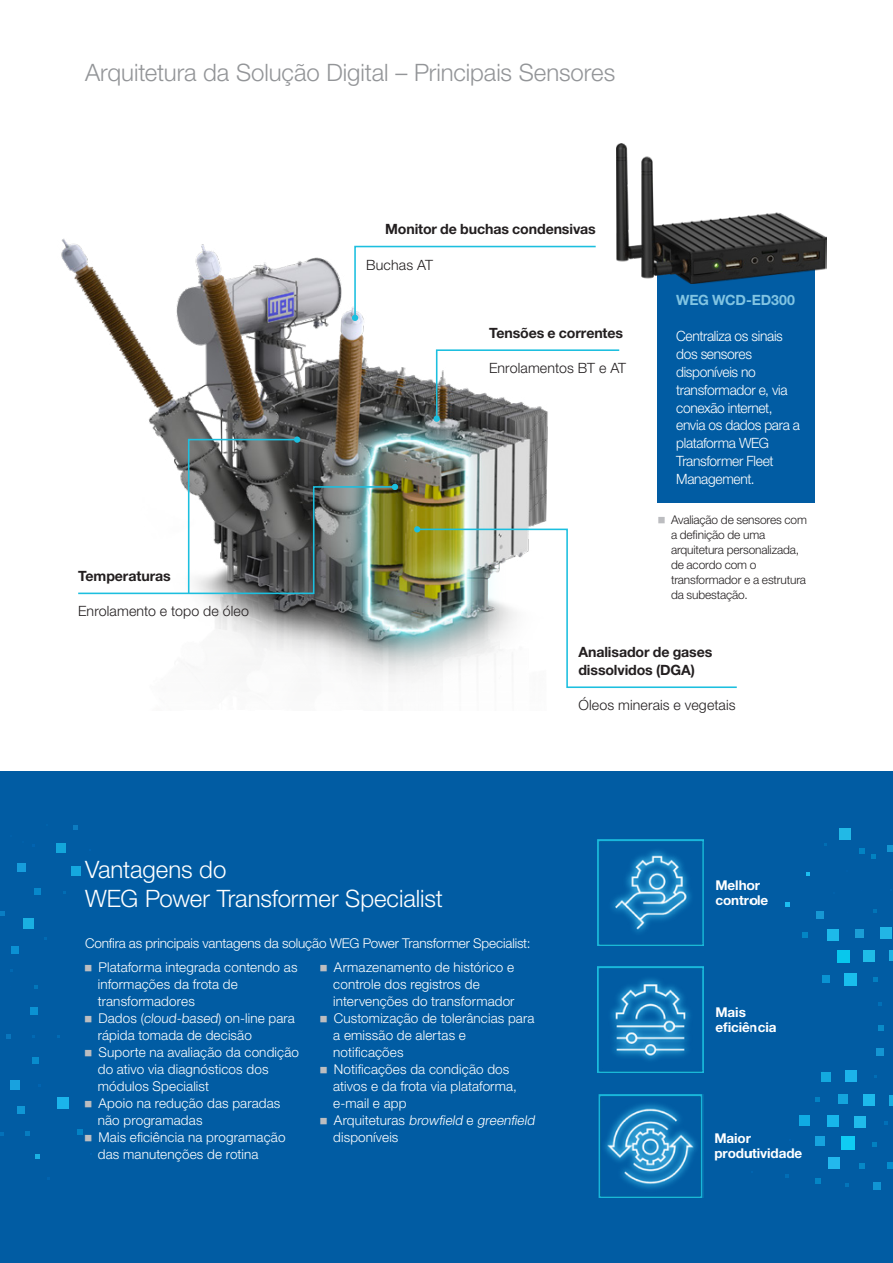
<style>
.page{position:relative;width:893px;height:1263px;background:#fff}
.page>*{position:absolute;margin:0;border:0;box-sizing:border-box;transform-origin:0 0}
._1-TITULO{font:300 24px "Helvetica Neue LT Pro";letter-spacing:-.005em;color:#939598}
._1-TITULO-2{font:300 24px "Helvetica Neue LT Pro";letter-spacing:-.005em;color:#fff}
._0-TEXTO{font:300 14.1px/17.9px "Helvetica Neue LT Pro";letter-spacing:-.02em;color:#fff}
._0-TEXTO-2{font:700 14.1px/17.9px "Helvetica Neue LT Pro";letter-spacing:-.01em;color:#231f20}
._0-TEXTO-3{font:300 14.1px "Helvetica Neue LT Pro";letter-spacing:.01em;color:#231f20}
._0-TEXTO-4{font:700 14.1px "Helvetica Neue LT Pro";letter-spacing:-.01em;color:#81c4e2}
._0-TEXTO-5{font:300 13.5px/17px "Helvetica Neue LT Pro";letter-spacing:.01em;color:#fff}
._0-TEXTO-6{font:300 13.5px "Helvetica Neue LT Pro";letter-spacing:-.01em;color:#fff}
._0-TEXTO-7{font:700 13.5px/15px "Helvetica Neue LT Pro";letter-spacing:-.005em;color:#fff}
.t1{font:300 12px/15px "Helvetica Neue LT Pro";letter-spacing:-.01em;color:#231f20}
.s1{font-style:italic}
</style>
<div class="page">
<img style="left:61px;top:238px;width:487px;height:444px">
<div style="left:0;top:772px;width:893px;height:491px;background:#015ca3"></div>
<img style="left:598px;top:840px;width:106px;height:106px">
<img style="left:598px;top:966px;width:106px;height:106px">
<img style="left:598px;top:1094px;width:106px;height:104px">
<div style="left:17px;top:863px;width:9px;height:9px;background:#169ddc"></div>
<svg style="left:0;top:911px;width:5px;height:5px"></svg>
<svg style="left:0;top:1132px;width:4px;height:3px"></svg>
<svg style="left:73px;top:825px;width:5px;height:5px"></svg>
<div style="left:57px;top:843px;width:9px;height:9px;background:#13a6db"></div>
<svg style="left:34px;top:888px;width:6px;height:6px"></svg>
<svg style="left:7px;top:1034px;width:4px;height:4px"></svg>
<div style="left:10px;top:1081px;width:9px;height:9px;background:#18a2df"></div>
<div style="left:17px;top:1106px;width:7px;height:7px;background:#1097d5"></div>
<svg style="left:26px;top:1131px;width:4px;height:4px"></svg>
<div style="left:71px;top:866px;width:10px;height:10px;background:#15a8df"></div>
<svg style="left:34px;top:985px;width:4px;height:3px"></svg>
<div style="left:30px;top:1008px;width:7px;height:7px;background:#0b92d3"></div>
<svg style="left:33px;top:1058px;width:6px;height:6px"></svg>
<div style="left:23px;top:918px;width:10px;height:10px;background:#1ab0e2"></div>
<svg style="left:35px;top:1154px;width:5px;height:4px"></svg>
<div style="left:11px;top:946px;width:7px;height:7px;background:#0b91d3"></div>
<div style="left:57px;top:1097px;width:12px;height:12px;background:#1bb4eb"></div>
<div style="left:887px;top:845px;width:6px;height:7px;background:#1495d0"></div>
<svg style="left:871px;top:854px;width:5px;height:4px"></svg>
<svg style="left:859px;top:849px;width:5px;height:5px"></svg>
<div style="left:839px;top:828px;width:12px;height:12px;background:#22b9e6"></div>
<div style="left:873px;top:1182px;width:8px;height:7px;background:#1095d4"></div>
<div style="left:887px;top:1162px;width:6px;height:7px;background:#048dcd"></div>
<hr style="left:889px;top:950px;width:4px;height:11px;background:#1fb2e4">
<div style="left:880px;top:927px;width:11px;height:11px;background:#22b5e5"></div>
<svg style="left:873px;top:909px;width:4px;height:3px"></svg>
<svg style="left:845px;top:1183px;width:4px;height:4px"></svg>
<svg style="left:859px;top:1163px;width:6px;height:5px"></svg>
<svg style="left:872px;top:1142px;width:5px;height:5px"></svg>
<hr style="left:889px;top:1095px;width:4px;height:10px;background:#18aee2">
<svg style="left:785px;top:902px;width:4px;height:5px"></svg>
<svg style="left:878px;top:1025px;width:6px;height:6px"></svg>
<svg style="left:873px;top:977px;width:5px;height:5px"></svg>
<div style="left:863px;top:950px;width:12px;height:12px;background:#1fbce7"></div>
<div style="left:855px;top:930px;width:9px;height:8px;background:#1b9ed6"></div>
<svg style="left:815px;top:1179px;width:5px;height:5px"></svg>
<div style="left:828px;top:1157px;width:12px;height:12px;background:#23b8ed"></div>
<div style="left:841px;top:1136px;width:13px;height:14px;background:#0fccf4"></div>
<div style="left:854px;top:1116px;width:11px;height:12px;background:#20bbeb"></div>
<div style="left:863px;top:1094px;width:12px;height:11px;background:#1db9eb"></div>
<div style="left:876px;top:1048px;width:7px;height:8px;background:#1496d3"></div>
<div style="left:845px;top:974px;width:12px;height:12px;background:#19beed"></div>
<div style="left:837px;top:950px;width:13px;height:13px;background:#07c8ed"></div>
<div style="left:827px;top:929px;width:12px;height:12px;background:#1dbaea"></div>
<div style="left:816px;top:911px;width:8px;height:7px;background:#1798d3"></div>
<div style="left:816px;top:1136px;width:9px;height:10px;background:#16a3de"></div>
<div style="left:827px;top:1115px;width:12px;height:11px;background:#17b6eb"></div>
<div style="left:839px;top:1094px;width:9px;height:9px;background:#14a5dd"></div>
<div style="left:845px;top:1070px;width:11px;height:11px;background:#1cb3ea"></div>
<div style="left:822px;top:976px;width:7px;height:7px;background:#0993d3"></div>
<svg style="left:802px;top:932px;width:6px;height:5px"></svg>
<div style="left:800px;top:1116px;width:10px;height:10px;background:#10abe3"></div>
<svg style="left:815px;top:1097px;width:4px;height:5px"></svg>
<div style="left:821px;top:1072px;width:9px;height:9px;background:#13a9df"></div>
<svg style="left:416px;top:528px;width:321px;height:160px"></svg>
<svg style="left:414px;top:526px;width:6px;height:6px"></svg>
<svg style="left:435px;top:349px;width:185px;height:71px"></svg>
<div style="left:434px;top:415px;width:6px;height:7px;background:#1cbfdf;border-radius:50%"></div>
<svg style="left:352px;top:245px;width:244px;height:76px"></svg>
<svg style="left:77px;top:438px;width:321px;height:157px"></svg>
<div style="left:294px;top:436px;width:6px;height:7px;background:#1cbfdf;border-radius:50%"></div>
<div style="left:658px;top:251px;width:157px;height:251px;background:#015ca3"></div>
<img style="left:617px;top:144px;width:209px;height:139px">
<svg style="left:78px;top:1129px;width:5px;height:6px"></svg>
<p class="_1-TITULO" style="left:85px;top:58px;width:532px">Arquitetura da Solução Digital – Principais Sensores</p>
<p class="_0-TEXTO-2" style="left:78px;top:566px;width:94px">Temperaturas</p>
<p class="_0-TEXTO-3" style="left:78px;top:603px;width:172px">Enrolamento e topo de óleo</p>
<p class="_0-TEXTO-2" style="left:385px;top:220px;width:212px">Monitor de buchas condensivas</p>
<p class="_0-TEXTO-3" style="left:366px;top:256px;width:68px">Buchas AT</p>
<p class="_0-TEXTO-2" style="left:489px;top:323px;width:135px">Tensões e correntes</p>
<p class="_0-TEXTO-3" style="left:489px;top:360px;width:139px">Enrolamentos BT e AT</p>
<p class="_0-TEXTO-4" style="left:676px;top:291px;width:121px">WEG WCD-ED300</p>
<p class="_0-TEXTO" style="left:676px;top:327px;width:125px">Centraliza os sinais dos sensores disponíveis no transformador e, via conexão internet, envia os dados para a plataforma WEG<br>Transformer Fleet<br>Management.</p>
<p class="t1" style="left:671px;top:512px;width:137px">Avaliação de sensores com a definição de uma arquitetura personalizada, de acordo com o transformador e a estrutura da subestação.</p>
<p class="_0-TEXTO-2" style="left:578px;top:642px;width:135px">Analisador de gases dissolvidos (DGA)</p>
<p class="_0-TEXTO-3" style="left:578px;top:697px;width:159px">Óleos minerais e vegetais</p>
<p class="_1-TITULO-2" style="left:85px;top:855px;width:143px">Vantagens do</p>
<p class="_1-TITULO-2" style="left:85px;top:884px;width:359px">WEG Power Transformer Specialist</p>
<p class="_0-TEXTO-6" style="left:85px;top:934px;width:447px">Confira as principais vantagens da solução WEG Power Transformer Specialist:</p>
<p class="_0-TEXTO-5" style="left:98px;top:958px;width:201px">Plataforma integrada contendo as informações da frota de transformadores</p>
<p class="_0-TEXTO-5" style="left:98px;top:1009px;width:199px">Dados (cloud-based) on-line para rápida tomada de decisão</p>
<p class="_0-TEXTO-5" style="left:98px;top:1044px;width:203px">Suporte na avaliação da condição do ativo via diagnósticos dos módulos Specialist</p>
<p class="_0-TEXTO-5" style="left:98px;top:1095px;width:184px">Apoio na redução das paradas não programadas</p>
<p class="_0-TEXTO-5" style="left:98px;top:1129px;width:189px">Mais eficiência na programação das manutenções de rotina</p>
<p class="_0-TEXTO-5" style="left:333px;top:958px;width:183px">Armazenamento de histórico e controle dos registros de intervenções do transformador</p>
<p class="_0-TEXTO-5" style="left:333px;top:1009px;width:203px">Customização de tolerâncias para a emissão de alertas e notificações</p>
<p class="_0-TEXTO-5" style="left:333px;top:1061px;width:185px">Notificações da condição dos ativos e da frota via plataforma, e-mail e app</p>
<p class="_0-TEXTO-5" style="left:333px;top:1112px;width:205px">A rq u i t et u ra s <span class="s1">browfield</span> e <span class="s1">greenfield </span>disponíveis</p>
<p class="_0-TEXTO-7" style="left:715px;top:877px;width:54px">Melhor controle</p>
<p class="_0-TEXTO-7" style="left:715px;top:1004px;width:63px">Mais eficiência</p>
<p class="_0-TEXTO-7" style="left:714px;top:1131px;width:89px">Maior produtividade</p>
</div>
